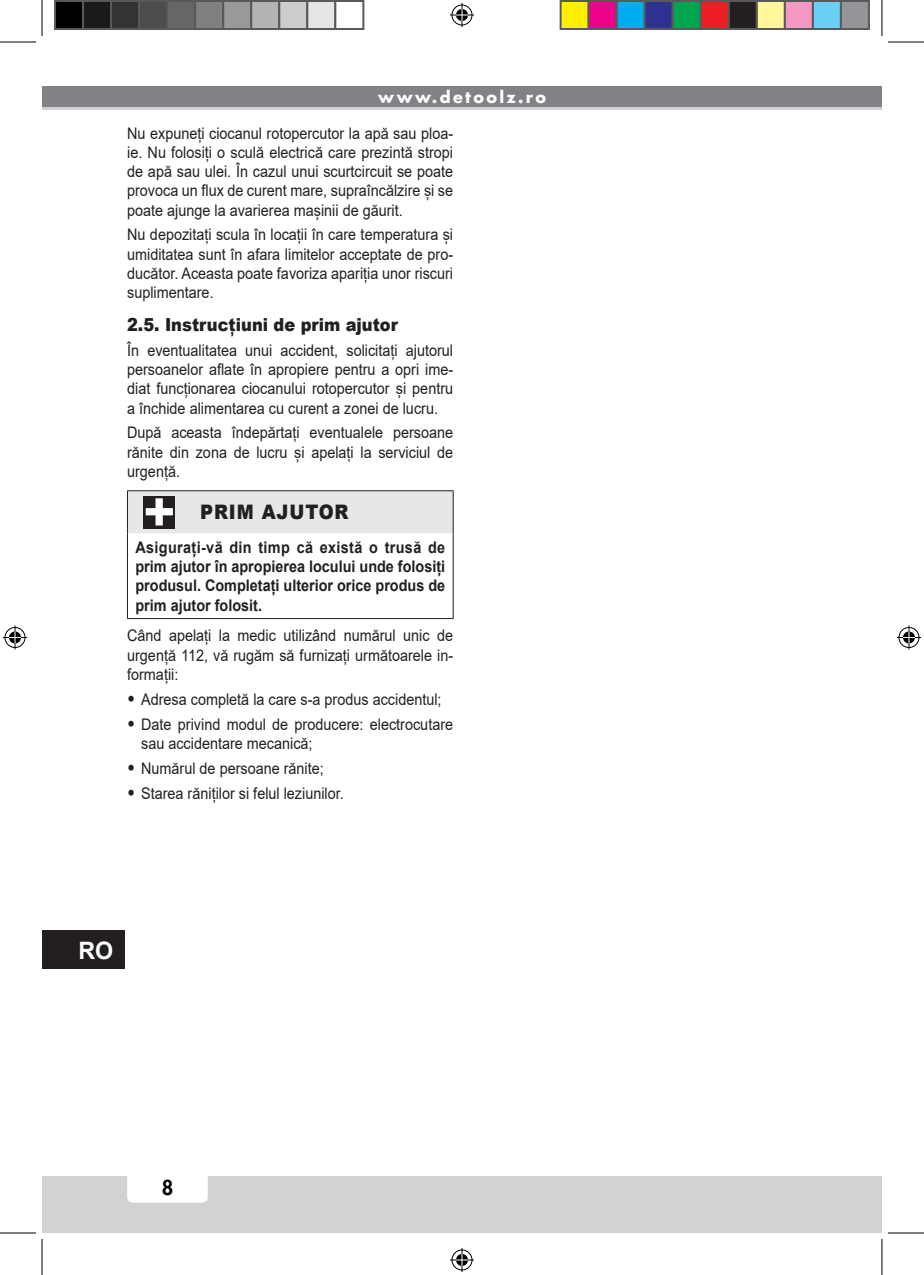
<style>
.page{position:relative;width:924px;height:1275px;background:#fff}
.page>*{position:absolute;margin:0;border:0;box-sizing:border-box;transform-origin:0 0}
.t1{font:700 24px "Arial";color:#fff}
.Attenzione_titolo{font:900 20px "Arial";letter-spacing:.05em;color:#231f20;scale:.9 1}
.t2{font:800 20px "Futura";color:#000}
.t3{font:900 18px "Arial";color:#231f20;scale:.9 1}
.Testo_normale{font:16px/19.2px "Arial";color:#231f20;text-align:justify;scale:.9 1}
.Avvertimento{font:700 16px/19.2px "Arial";color:#231f20;text-align:justify;scale:.9 1}
.t4{font:700 16px "Futura";letter-spacing:.15em;color:#fff}
.s1{font-weight:900;font-size:18px}
</style>
<div class="page">
<div style="left:42px;top:1176px;width:839px;height:57px;background:#d1d2d4"></div>
<div style="left:127px;top:1162px;width:81px;height:40px;background:#fff;border-radius:6px"></div>
<div style="left:42px;top:86px;width:839px;height:24px;background:#808285"></div>
<hr style="left:42px;top:107px;width:839px;height:3px;background:#d1d2d4">
<div style="left:42px;top:930px;width:82px;height:39px;background:#231f20"></div>
<hr style="left:452px;top:533px;width:1px;height:85px;background:#231f20">
<hr style="left:127px;top:490px;width:65px;height:1px;background:#231f20">
<hr style="left:192px;top:490px;width:261px;height:1px;background:#231f20">
<hr style="left:127px;top:533px;width:1px;height:85px;background:#231f20">
<hr style="left:127px;top:618px;width:65px;height:1px;background:#231f20">
<hr style="left:192px;top:618px;width:261px;height:1px;background:#231f20">
<svg style="left:127px;top:491px;width:326px;height:42px;background:#dadbdd"></svg>
<hr style="left:0;top:42px;width:36px;height:1px;background:#000">
<hr style="left:887px;top:42px;width:36px;height:1px;background:#000">
<hr style="left:0;top:1232px;width:36px;height:1px;background:#000">
<hr style="left:887px;top:1232px;width:36px;height:1px;background:#000">
<hr style="left:42px;top:0;width:1px;height:36px;background:#000">
<hr style="left:42px;top:1239px;width:1px;height:36px;background:#000">
<hr style="left:881px;top:0;width:1px;height:36px;background:#000">
<hr style="left:881px;top:1239px;width:1px;height:36px;background:#000">
<svg style="left:450px;top:3px;width:24px;height:24px"></svg>
<svg style="left:450px;top:1248px;width:24px;height:24px"></svg>
<svg style="left:3px;top:625px;width:24px;height:24px"></svg>
<svg style="left:897px;top:625px;width:23px;height:24px"></svg>
<div style="left:55px;top:1px;width:28px;height:28px;background:#000"></div>
<div style="left:54px;top:0;width:30px;height:30px;border:2px solid #595959"></div>
<div style="left:83px;top:1px;width:28px;height:28px;background:#1a1a1a"></div>
<div style="left:82px;top:0;width:30px;height:30px;border:2px solid #595959"></div>
<div style="left:111px;top:1px;width:28px;height:28px;background:#333"></div>
<div style="left:110px;top:0;width:30px;height:30px;border:2px solid #595959"></div>
<div style="left:139px;top:1px;width:28px;height:28px;background:#4d4d4d"></div>
<div style="left:138px;top:0;width:30px;height:30px;border:2px solid #595959"></div>
<div style="left:167px;top:1px;width:28px;height:28px;background:#666"></div>
<div style="left:166px;top:0;width:30px;height:30px;border:2px solid #595959"></div>
<div style="left:195px;top:1px;width:28px;height:28px;background:#808080"></div>
<div style="left:194px;top:0;width:30px;height:30px;border:2px solid #595959"></div>
<div style="left:223px;top:1px;width:28px;height:28px;background:#999"></div>
<div style="left:222px;top:0;width:30px;height:30px;border:2px solid #595959"></div>
<div style="left:251px;top:1px;width:28px;height:28px;background:#b3b3b3"></div>
<div style="left:250px;top:0;width:30px;height:30px;border:2px solid #595959"></div>
<div style="left:279px;top:1px;width:28px;height:28px;background:#ccc"></div>
<div style="left:278px;top:0;width:30px;height:30px;border:2px solid #595959"></div>
<div style="left:307px;top:1px;width:28px;height:28px;background:#e6e6e6"></div>
<div style="left:306px;top:0;width:30px;height:30px;border:2px solid #595959"></div>
<div style="left:334px;top:0;width:30px;height:30px;border:2px solid #595959"></div>
<div style="left:560px;top:1px;width:28px;height:28px;background:#fff101"></div>
<div style="left:559px;top:0;width:30px;height:30px;border:2px solid #595959"></div>
<div style="left:588px;top:1px;width:28px;height:28px;background:#ed028c"></div>
<div style="left:587px;top:0;width:30px;height:30px;border:2px solid #595959"></div>
<div style="left:616px;top:1px;width:28px;height:28px;background:#00aeef"></div>
<div style="left:615px;top:0;width:30px;height:30px;border:2px solid #595959"></div>
<div style="left:644px;top:1px;width:28px;height:28px;background:#2e3092"></div>
<div style="left:643px;top:0;width:30px;height:30px;border:2px solid #595959"></div>
<div style="left:672px;top:1px;width:28px;height:28px;background:#00a54f"></div>
<div style="left:671px;top:0;width:30px;height:30px;border:2px solid #595959"></div>
<div style="left:700px;top:1px;width:28px;height:28px;background:#ee1d23"></div>
<div style="left:699px;top:0;width:30px;height:30px;border:2px solid #595959"></div>
<div style="left:728px;top:1px;width:28px;height:28px;background:#231f20"></div>
<div style="left:727px;top:0;width:30px;height:30px;border:2px solid #595959"></div>
<div style="left:756px;top:1px;width:28px;height:28px;background:#fff79a"></div>
<div style="left:755px;top:0;width:30px;height:30px;border:2px solid #595959"></div>
<div style="left:784px;top:1px;width:28px;height:28px;background:#f499c2"></div>
<div style="left:783px;top:0;width:30px;height:30px;border:2px solid #595959"></div>
<div style="left:812px;top:1px;width:28px;height:28px;background:#6bcff6"></div>
<div style="left:811px;top:0;width:30px;height:30px;border:2px solid #595959"></div>
<div style="left:840px;top:1px;width:28px;height:28px;background:#939598"></div>
<div style="left:839px;top:0;width:30px;height:30px;border:2px solid #595959"></div>
<p class="t4" style="left:378px;top:86px;width:169px">www.detoolz.ro</p>
<p class="Testo_normale" style="left:127px;top:123px;width:363px">Nu expuneți ciocanul rotopercutor la apă sau ploa&shy;ie. Nu folosiți o sculă electrică care prezintă stropi de apă sau ulei. În cazul unui scurtcircuit se poate provoca un flux de curent mare, supraîncălzire și se poate ajunge la avarierea mașinii de găurit.</p>
<p class="Testo_normale" style="left:127px;top:225px;width:363px">Nu depozitați scula în locații în care temperatura și umiditatea sunt în afara limitelor acceptate de pro&shy;ducător. Aceasta poate favoriza apariția unor riscuri suplimentare.</p>
<p class="t3" style="left:127px;top:311px;width:302px">2.5. Instrucțiuni de prim ajutor</p>
<p class="Testo_normale" style="left:127px;top:340px;width:363px">În eventualitatea unui accident, solicitați ajutorul persoanelor aflate în apropiere pentru a opri ime&shy;diat funcționarea ciocanului rotopercutor și pentru a închide alimentarea cu curent a zonei de lucru.</p>
<p class="Testo_normale" style="left:127px;top:423px;width:363px">După aceasta îndepărtați eventualele persoane rănite din zona de lucru și apelați la serviciul de urgență.</p>
<p class="Attenzione_titolo" style="left:200px;top:497px;width:166px">PRIM AJUTOR</p>
<p class="Avvertimento" style="left:135px;top:538px;width:345px">Asigurați-vă din timp că există o trusă de prim ajutor în apropierea locului unde folosiți produsul. Completați ulterior orice produs de prim ajutor folosit.</p>
<p class="Testo_normale" style="left:127px;top:626px;width:363px">Când apelați la medic utilizând numărul unic de urgență 112, vă rugăm să furnizați următoarele in&shy;formații:</p>
<p class="Testo_normale" style="left:127px;top:689px;width:351px"><span class="s1">•</span> Adresa completă la care s-a produs accidentul;</p>
<p class="Testo_normale" style="left:141px;top:714px;width:348px;text-indent:-14px"><span class="s1">•</span> Date privind modul de producere: electrocutare sau accidentare mecanică;</p>
<p class="Testo_normale" style="left:127px;top:758px;width:220px"><span class="s1">•</span> Numărul de persoane rănite;</p>
<p class="Testo_normale" style="left:127px;top:783px;width:242px"><span class="s1">•</span> Starea răniților si felul leziunilor.</p>
<h1 class="t1" style="left:78px;top:933px;width:36px">RO</h1>
<p class="t2" style="left:162px;top:1174px;width:13px">8</p>
</div>
